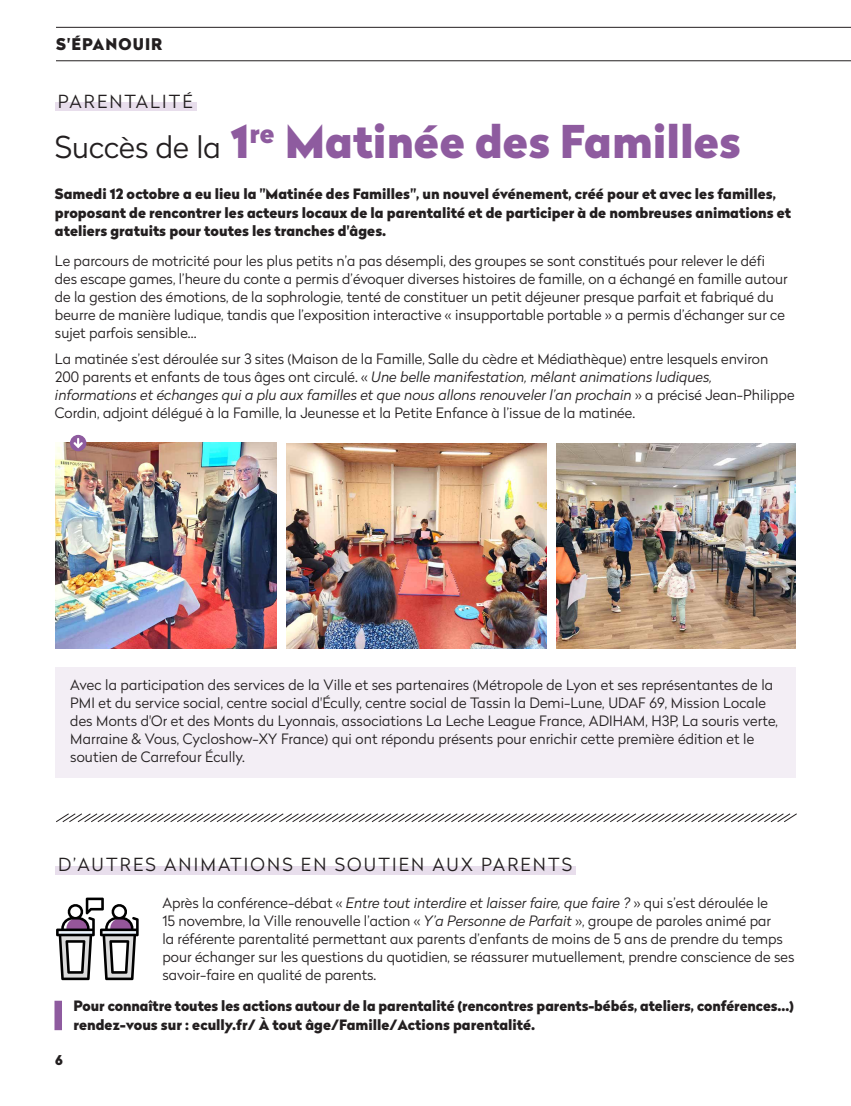
<style>
.page{position:relative;width:851px;height:1106px;background:#fff}
.page>*{position:absolute;margin:0;border:0;box-sizing:border-box;transform-origin:0 0}
.t1{font:900 45px "Radikal";color:#8e5b9f}
.t2{font:300 18px "Radikal";letter-spacing:.12em;color:#231f20}
.t3{font:900 16.05px "Radikal";letter-spacing:.07em;color:#231f20}
.t4{font:300 14.25px/18px "Radikal";color:#231f20}
.t5{font:900 14.25px/18.8px "Radikal";color:#231f20}
.t6{font:900 13.5px "Radikal";color:#231f20}
.s1{font-weight:300;font-size:30px;color:#231f20}
.s2{font-style:italic}
</style>
<div class="page">
<hr style="left:56px;top:60px;width:794px;height:1px;background:#231f20">
<hr style="left:56px;top:27px;width:794px;height:1px;background:#231f20">
<div style="left:55px;top:102px;width:141px;height:9px;background:#e8deec"></div>
<svg style="left:56px;top:813px;width:741px;height:9px"></svg>
<div style="left:55px;top:866px;width:521px;height:8px;background:#e8deec"></div>
<div style="left:54px;top:1000px;width:8px;height:30px;background:#8e5b9f"></div>
<img style="left:56px;top:443px;width:220px;height:205px">
<img style="left:286px;top:443px;width:260px;height:205px">
<img style="left:556px;top:443px;width:239px;height:205px">
<div style="left:70px;top:435px;width:16px;height:16px;background:#8e5b9f;border-radius:50%"></div>
<svg style="left:73px;top:438px;width:10px;height:10px"></svg>
<div style="left:55px;top:667px;width:740px;height:111px;background:#f3eef5"></div>
<svg style="left:56px;top:897px;width:83px;height:83px"></svg>
<p class="t3" style="left:56px;top:32px;width:107px">S'ÉPANOUIR</p>
<p class="t2" style="left:58px;top:89px;width:136px">PARENTALITÉ</p>
<p class="t1" style="left:55px;top:108px;width:687px"><span class="s1">Succès de la</span> 1<sup>re</sup> Matinée des Familles</p>
<p class="t5" style="left:55px;top:184px;width:737px">Samedi 12 octobre a eu lieu la "Matinée des Familles", un nouvel événement, créé pour et avec les familles, proposant de rencontrer les acteurs locaux de la parentalité et de participer à de nombreuses animations et ateliers gratuits pour toutes les tranches d'âges.</p>
<p class="t4" style="left:55px;top:251px;width:734px">Le parcours de motricité pour les plus petits n’a pas désempli, des groupes se sont constitués pour relever le défi des escape games, l’heure du conte a permis d’évoquer diverses histoires de famille, on a échangé en famille autour de la gestion des émotions, de la sophrologie, tenté de constituer un petit déjeuner presque parfait et fabriqué du beurre de manière ludique, tandis que l’exposition interactive « insupportable portable » a permis d’échanger sur ce sujet parfois sensible…</p>
<p class="t4" style="left:55px;top:350px;width:741px">La matinée s’est déroulée sur 3 sites (Maison de la Famille, Salle du cèdre et Médiathèque) entre lesquels environ 200 parents et enfants de tous âges ont circulé. « <span class="s2">Une belle manifestation, mêlant animations ludiques, informations et échanges qui a plu aux familles et que nous allons renouveler l’an prochain</span> » a précisé Jean-Philippe Cordin, adjoint délégué à la Famille, la Jeunesse et la Petite Enfance à l’issue de la matinée.</p>
<p class="t4" style="left:70px;top:675px;width:709px">Avec la participation des services de la Ville et ses partenaires (Métropole de Lyon et ses représentantes de la PMI et du service social, centre social d'Écully, centre social de Tassin la Demi-Lune, UDAF 69, Mission Locale des Monts d'Or et des Monts du Lyonnais, associations La Leche League France, ADIHAM, H3P, La souris verte, Marraine &amp; Vous, Cycloshow-XY France) qui ont répondu présents pour enrichir cette première édition et le soutien de Carrefour Écully.</p>
<p class="t2" style="left:58px;top:852px;width:515px">D’AUTRES ANIMATIONS EN SOUTIEN AUX PARENTS</p>
<p class="t4" style="left:162px;top:893px;width:633px">Après la conférence-débat « <span class="s2">Entre tout interdire et laisser faire, que faire ?</span> » qui s’est déroulée le<br>15 novembre, la Ville renouvelle l’action « <span class="s2">Y’a Personne de Parfait</span> », groupe de paroles animé par<br>la référente parentalité permettant aux parents d’enfants de moins de 5 ans de prendre du temps pour échanger sur les questions du quotidien, se réassurer mutuellement, prendre conscience de ses savoir-faire en qualité de parents.</p>
<p class="t5" style="left:73px;top:996px;width:722px">Pour connaître toutes les actions autour de la parentalité (rencontres parents-bébés, ateliers, conférences…) rendez-vous sur : ecully.fr/ À tout âge/Famille/Actions parentalité.</p>
<p class="t6" style="left:55px;top:1049px;width:9px">6</p>
</div>
